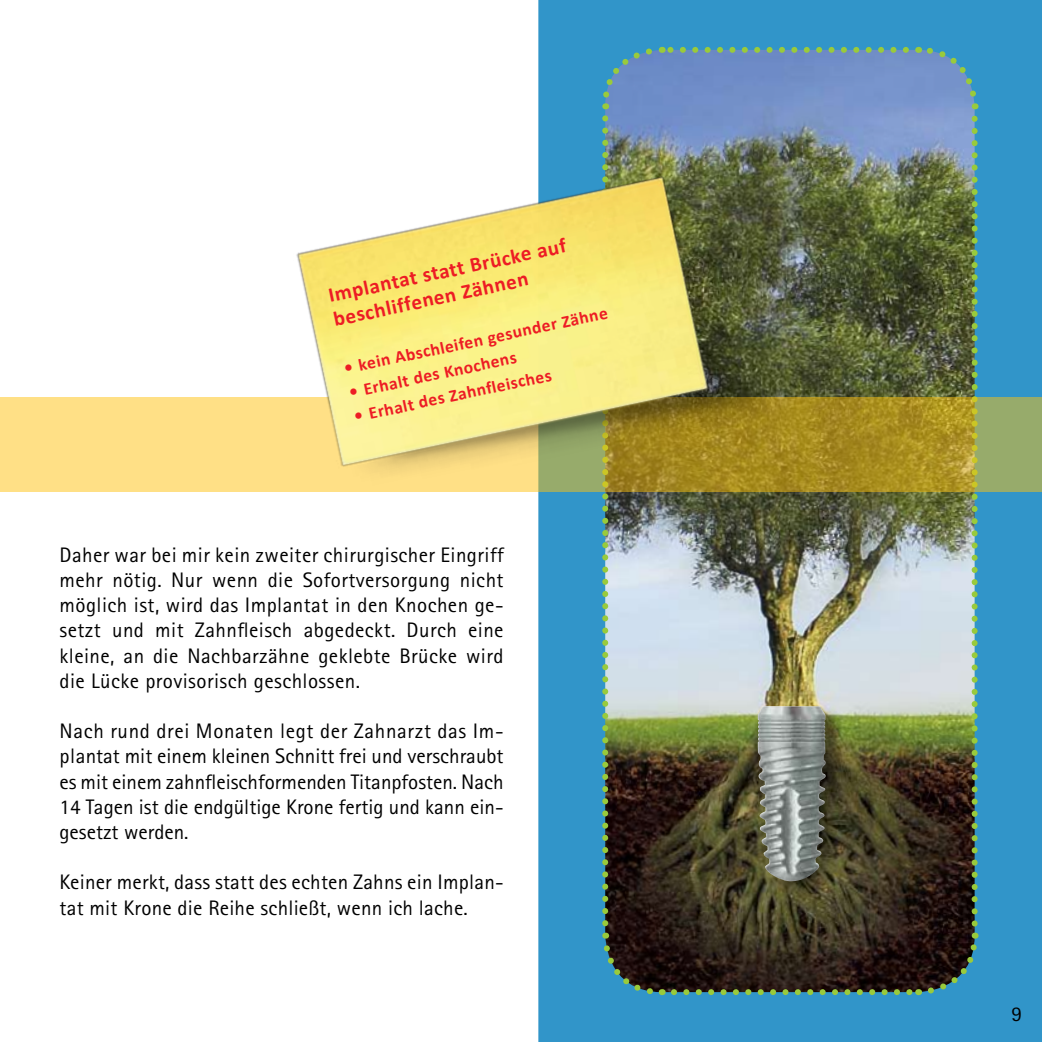
<style>
.page{position:relative;width:1042px;height:1042px;background:#fff}
.page>*{position:absolute;margin:0;border:0;box-sizing:border-box;transform-origin:0 0}
.t1{font:21px/25.2px "Rotis Sans Serif";letter-spacing:.01em;color:#000;text-align:justify}
.t2{font:700 21px/24.5px "Calibri";color:#ed1c24}
.t3{font:700 17.5px "Calibri";color:#ed1c24}
</style>
<div class="page">
<div style="left:538px;top:0;width:504px;height:1042px;background:#3195c9"></div>
<img style="left:605px;top:50px;width:369px;height:942px">
<svg style="left:674px;top:989px;width:238px;height:6px"></svg>
<svg style="left:599px;top:44px;width:57px;height:65px;background:#5a91bf"></svg>
<svg style="left:600px;top:551px;width:63px;height:447px;background:#677575"></svg>
<svg style="left:918px;top:932px;width:63px;height:65px;background:#294046"></svg>
<img style="left:918px;top:44px;width:62px;height:879px">
<svg style="left:662px;top:47px;width:244px;height:6px"></svg>
<div style="left:757px;top:705px;width:89px;height:196px;background:#000;opacity:.35"></div>
<img style="left:758px;top:714px;width:68px;height:168px">
<svg style="left:0;top:397px;width:1042px;height:94px;background:#d1ba5c"></svg>
<img style="left:256px;top:115px;width:521px;height:436px">
<p class="t2" style="left:326px;top:282px;width:244px;rotate:-12deg">Implantat statt Brücke auf beschliffenen Zähnen</p>
<p class="t3" style="left:342px;top:358px;width:270px;rotate:-12deg">• kein Abschleifen gesunder Zähne</p>
<p class="t3" style="left:347px;top:382px;width:172px;rotate:-12deg">• Erhalt des Knochens</p>
<p class="t3" style="left:352px;top:406px;width:203px;rotate:-12deg">• Erhalt des Zahnfleisches</p>
<p class="t1" style="left:60px;top:542px;width:446px">Daher war bei mir kein zweiter chirurgischer Eingriff mehr nötig. Nur wenn die Sofortversorgung nicht möglich ist, wird das Implantat in den Knochen ge&shy;setzt und mit Zahnfleisch abgedeckt. Durch eine kleine, an die Nachbarzähne geklebte Brücke wird die Lücke provisorisch geschlossen.</p>
<p class="t1" style="left:60px;top:718px;width:446px">Nach rund drei Monaten legt der Zahnarzt das Im&shy;plantat mit einem kleinen Schnitt frei und verschraubt es mit einem zahnfleischformenden Titanpfosten. Nach 14 Tagen ist die endgültige Krone fertig und kann ein&shy;gesetzt werden.</p>
<p class="t1" style="left:60px;top:869px;width:445px">Keiner merkt, dass statt des echten Zahns ein Implan&shy;tat mit Krone die Reihe schließt, wenn ich lache.</p>
<p class="t1" style="left:1011px;top:1001px;width:12px">9</p>
</div>
